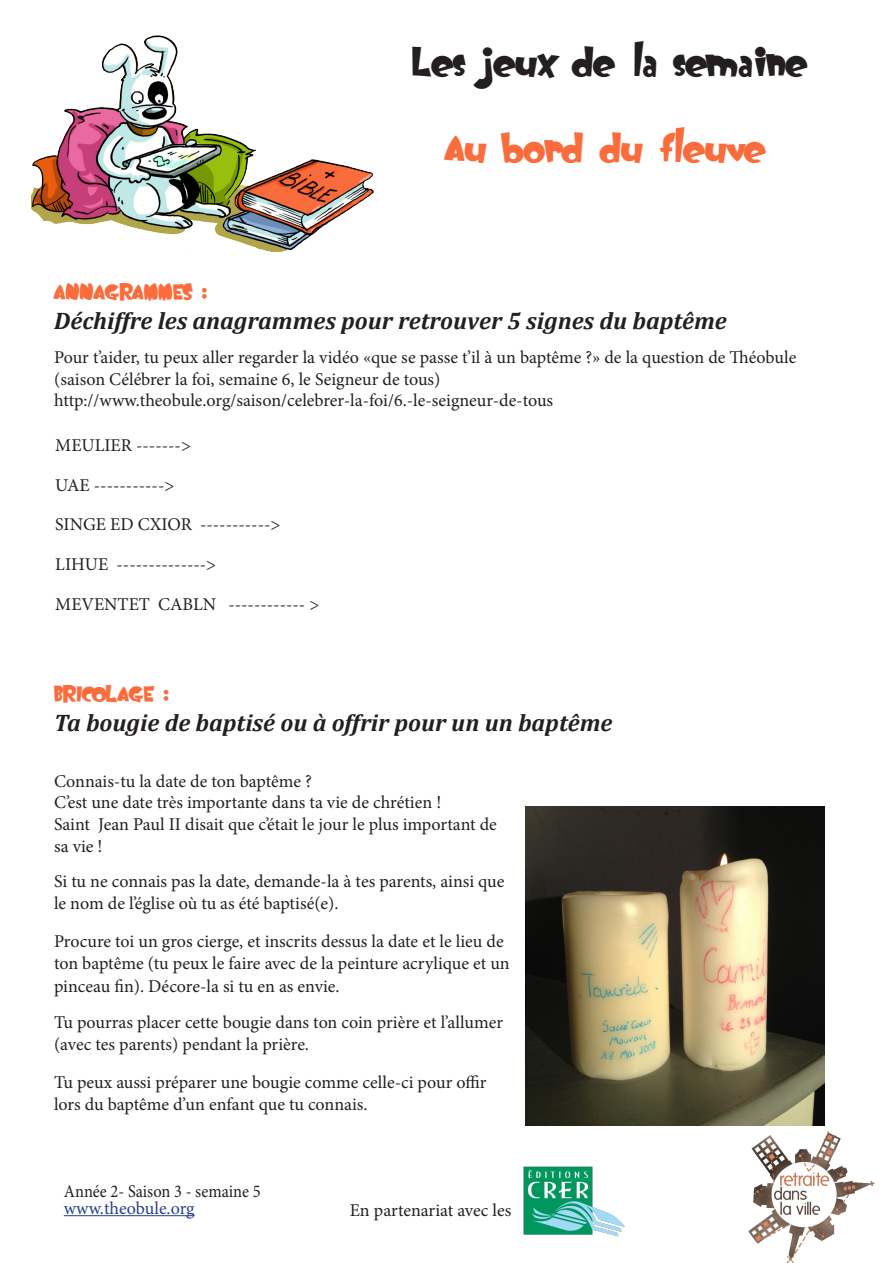
<style>
.page{position:relative;width:893px;height:1263px;background:#fff}
.page>*{position:absolute;margin:0;border:0;box-sizing:border-box;transform-origin:0 0}
.t1{font:36px "Oogie Boogie";color:#231f20}
.t2{font:36px "Oogie Boogie";color:#fa6c3c}
.t3{font:italic 700 24px "Cambria";color:#231f20}
.t4{font:21px "Oogie Boogie";color:#fa6c3c}
.t5{font:18px/21.6px "Minion Pro";color:#231f20}
.t6{font:18px "Minion Pro";color:#231f20;scale:.91 1}
.t7{font:18px "Minion Pro";color:#253f8e}
</style>
<div class="page">
<hr style="left:64px;top:1215px;width:131px;height:1px;background:#253f8e">
<img style="left:523px;top:1166px;width:102px;height:71px">
<img style="left:32px;top:35px;width:341px;height:217px">
<img style="left:526px;top:807px;width:299px;height:319px">
<img style="left:748px;top:1131px;width:127px;height:132px">
<h1 class="t1" style="left:412px;top:42px;width:397px">Les jeux de la semaine</h1>
<h1 class="t2" style="left:445px;top:128px;width:322px">Au bord du fleuve</h1>
<p class="t4" style="left:54px;top:280px;width:156px">ANNAGRAMMES :</p>
<h2 class="t3" style="left:54px;top:306px;width:674px">Déchiffre les anagrammes pour retrouver 5 signes du baptême</h2>
<p class="t5" style="left:54px;top:346px;width:744px">Pour t’aider, tu peux aller regarder la vidéo «que se passe t’il à un baptême ?» de la question de Théobule (saison Célébrer la foi, semaine 6, le Seigneur de tous) http://www.theobule.org/saison/celebrer-la-foi/6.-le-seigneur-de-tous</p>
<p class="t5" style="left:55px;top:435px;width:137px">MEULIER -------&gt;</p>
<p class="t5" style="left:55px;top:465px;width:265px;line-height:39.6px">UAE -----------&gt;<br>SINGE ED CXIOR -----------&gt;<br>LIHUE --------------&gt;<br>MEVENTET CABLN ------------ &gt;</p>
<p class="t4" style="left:54px;top:683px;width:117px">BRICOLAGE :</p>
<h2 class="t3" style="left:54px;top:708px;width:560px">Ta bougie de baptisé ou à offrir pour un un baptême</h2>
<p class="t5" style="left:54px;top:770px;width:444px">Connais-tu la date de ton baptême ?<br>C’est une date très importante dans ta vie de chrétien !<br>Saint Jean Paul II disait que c’était le jour le plus important de sa vie !</p>
<p class="t5" style="left:54px;top:870px;width:452px;line-height:22.5px">Si tu ne connais pas la date, demande-la à tes parents, ainsi que le nom de l’église où tu as été baptisé(e).</p>
<p class="t5" style="left:54px;top:930px;width:457px;line-height:22.5px">Procure toi un gros cierge, et inscrits dessus la date et le lieu de ton baptême (tu peux le faire avec de la peinture acrylique et un pinceau fin). Décore-la si tu en as envie.</p>
<p class="t5" style="left:54px;top:1011px;width:450px;line-height:22.5px">Tu pourras placer cette bougie dans ton coin prière et l’allumer (avec tes parents) pendant la prière.</p>
<p class="t5" style="left:54px;top:1071px;width:434px;line-height:22.5px">Tu peux aussi préparer une bougie comme celle-ci pour offir lors du baptême d’un enfant que tu connais.</p>
<p class="t6" style="left:64px;top:1179px;width:218px">Année 2- Saison 3 - semaine 5</p>
<p class="t7" style="left:64px;top:1196px;width:132px">www.theobule.org</p>
<p class="t5" style="left:350px;top:1200px;width:163px">En partenariat avec les</p>
</div>
